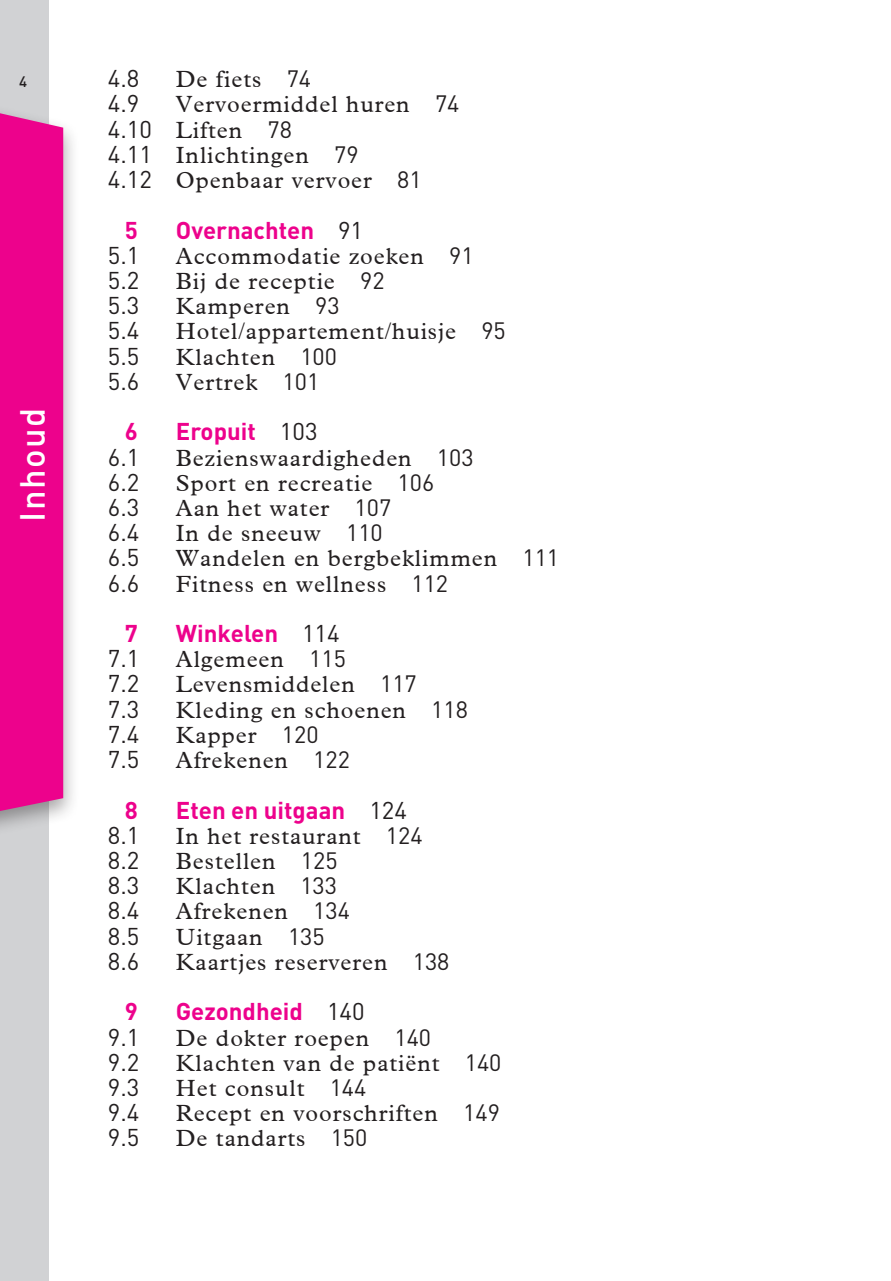
<style>
.page{position:relative;width:891px;height:1281px;background:#fff}
.page>*{position:absolute;margin:0;border:0;box-sizing:border-box;transform-origin:0 0}
.t1{font:500 34.5px "DINOT";letter-spacing:.04em;color:#fff}
.t2{font:24px "DINOT";color:#231f20}
.t3{font:700 24px "DINOT";color:#ed028c}
.t4{font:23.4px/25.2px "Roem";letter-spacing:.04em;color:#231f20}
.t5{font:500 15px "DINOT";color:#231f20}
.s1{font-family:"DINOT"}
.s2{font-family:"DINOT";font-size:24px}
.s3{font-weight:400;color:#231f20}
</style>
<div class="page">
<div style="left:0;top:0;width:48px;height:1280px;background:#d1d2d4"></div>
<div style="left:0;top:100px;width:80px;height:740px;background:#231f20;opacity:.4"></div>
<div style="left:0;top:106px;width:63px;height:711px;background:#ed028c"></div>
<p class="t5" style="left:19px;top:72px;width:9px">4</p>
<h1 class="t1" style="left:9px;top:521px;width:115px;rotate:-90deg">Inhoud</h1>
<p class="t2" style="left:108px;top:62px;width:33px">4.8</p>
<p class="t4" style="left:176px;top:67px;width:137px">De fiets <span class="s1">74</span></p>
<p class="t2" style="left:108px;top:87px;width:33px">4.9</p>
<p class="t4" style="left:108px;top:92px;width:353px;text-indent:68px">Vervoermiddel huren <span class="s1">74<br></span><span class="s2">4.10</span> Liften <span class="s1">78<br></span><span class="s2">4.11</span> Inlichtingen <span class="s1">79<br></span><span class="s2">4.12</span> Openbaar vervoer <span class="s1">81</span></p>
<p class="t3" style="left:125px;top:213px;width:15px">5</p>
<p class="t3" style="left:176px;top:213px;width:189px">Overnachten <span class="s3">91</span></p>
<p class="t2" style="left:108px;top:239px;width:33px">5.1</p>
<p class="t4" style="left:176px;top:243px;width:299px">Accommodatie zoeken <span class="s1">91</span></p>
<p class="t2" style="left:108px;top:264px;width:33px">5.2</p>
<p class="t4" style="left:176px;top:268px;width:210px">Bij de receptie <span class="s1">92</span></p>
<p class="t2" style="left:108px;top:289px;width:33px">5.3</p>
<p class="t4" style="left:176px;top:293px;width:165px">Kamperen <span class="s1">93</span></p>
<p class="t2" style="left:108px;top:314px;width:33px">5.4</p>
<p class="t4" style="left:176px;top:319px;width:331px">Hotel/appartement/huisje <span class="s1">95</span></p>
<p class="t2" style="left:108px;top:339px;width:33px">5.5</p>
<p class="t4" style="left:176px;top:344px;width:163px">Klachten <span class="s1">100</span></p>
<p class="t2" style="left:108px;top:365px;width:33px">5.6</p>
<p class="t4" style="left:176px;top:369px;width:145px">Vertrek <span class="s1">101</span></p>
<p class="t3" style="left:125px;top:415px;width:15px">6</p>
<p class="t3" style="left:176px;top:415px;width:143px">Eropuit <span class="s3">103</span></p>
<p class="t2" style="left:108px;top:440px;width:33px">6.1</p>
<p class="t4" style="left:176px;top:445px;width:299px">Bezienswaardigheden <span class="s1">103</span></p>
<p class="t2" style="left:108px;top:465px;width:33px">6.2</p>
<p class="t4" style="left:176px;top:470px;width:260px">Sport en recreatie <span class="s1">106</span></p>
<p class="t2" style="left:108px;top:491px;width:33px">6.3</p>
<p class="t4" style="left:176px;top:495px;width:217px">Aan het water <span class="s1">107</span></p>
<p class="t2" style="left:108px;top:516px;width:33px">6.4</p>
<p class="t4" style="left:176px;top:520px;width:208px">In de sneeuw <span class="s1">110</span></p>
<p class="t2" style="left:108px;top:541px;width:33px">6.5</p>
<p class="t4" style="left:176px;top:545px;width:385px">Wandelen en bergbeklimmen <span class="s1">111</span></p>
<p class="t2" style="left:108px;top:566px;width:33px">6.6</p>
<p class="t4" style="left:176px;top:571px;width:274px">Fitness en wellness <span class="s1">112</span></p>
<p class="t3" style="left:125px;top:617px;width:15px">7</p>
<p class="t3" style="left:176px;top:617px;width:165px">Winkelen <span class="s3">114</span></p>
<p class="t2" style="left:108px;top:642px;width:33px">7.1</p>
<p class="t4" style="left:176px;top:646px;width:171px">Algemeen <span class="s1">115</span></p>
<p class="t2" style="left:108px;top:667px;width:33px">7.2</p>
<p class="t4" style="left:176px;top:671px;width:242px">Levensmiddelen <span class="s1">117</span></p>
<p class="t2" style="left:108px;top:692px;width:33px">7.3</p>
<p class="t4" style="left:176px;top:697px;width:293px">Kleding en schoenen <span class="s1">118</span></p>
<p class="t2" style="left:108px;top:717px;width:33px">7.4</p>
<p class="t4" style="left:176px;top:722px;width:144px">Kapper <span class="s1">120</span></p>
<p class="t2" style="left:108px;top:743px;width:33px">7.5</p>
<p class="t4" style="left:176px;top:747px;width:175px">Afrekenen <span class="s1">122</span></p>
<p class="t3" style="left:125px;top:793px;width:15px">8</p>
<p class="t3" style="left:176px;top:793px;width:232px">Eten en uitgaan <span class="s3">124</span></p>
<p class="t2" style="left:108px;top:818px;width:33px">8.1</p>
<p class="t4" style="left:176px;top:823px;width:248px">In het restaurant <span class="s1">124</span></p>
<p class="t2" style="left:108px;top:843px;width:33px">8.2</p>
<p class="t4" style="left:176px;top:848px;width:163px">Bestellen <span class="s1">125</span></p>
<p class="t2" style="left:108px;top:869px;width:33px">8.3</p>
<p class="t4" style="left:176px;top:873px;width:163px">Klachten <span class="s1">133</span></p>
<p class="t2" style="left:108px;top:894px;width:33px">8.4</p>
<p class="t4" style="left:176px;top:898px;width:175px">Afrekenen <span class="s1">134</span></p>
<p class="t2" style="left:108px;top:919px;width:33px">8.5</p>
<p class="t4" style="left:176px;top:923px;width:150px">Uitgaan <span class="s1">135</span></p>
<p class="t2" style="left:108px;top:944px;width:33px">8.6</p>
<p class="t4" style="left:176px;top:949px;width:275px">Kaartjes reserveren <span class="s1">138</span></p>
<p class="t3" style="left:125px;top:995px;width:15px">9</p>
<p class="t3" style="left:176px;top:995px;width:190px">Gezondheid <span class="s3">140</span></p>
<p class="t2" style="left:108px;top:1020px;width:33px">9.1</p>
<p class="t4" style="left:176px;top:1024px;width:257px">De dokter roepen <span class="s1">140</span></p>
<p class="t2" style="left:108px;top:1045px;width:33px">9.2</p>
<p class="t4" style="left:176px;top:1049px;width:327px">Klachten van de patiënt <span class="s1">140</span></p>
<p class="t2" style="left:108px;top:1070px;width:33px">9.3</p>
<p class="t4" style="left:176px;top:1075px;width:192px">Het consult <span class="s1">144</span></p>
<p class="t2" style="left:108px;top:1095px;width:33px">9.4</p>
<p class="t4" style="left:176px;top:1100px;width:325px">Recept en voorschriften <span class="s1">149</span></p>
<p class="t2" style="left:108px;top:1121px;width:33px">9.5</p>
<p class="t4" style="left:176px;top:1125px;width:193px">De tandarts <span class="s1">150</span></p>
</div>
